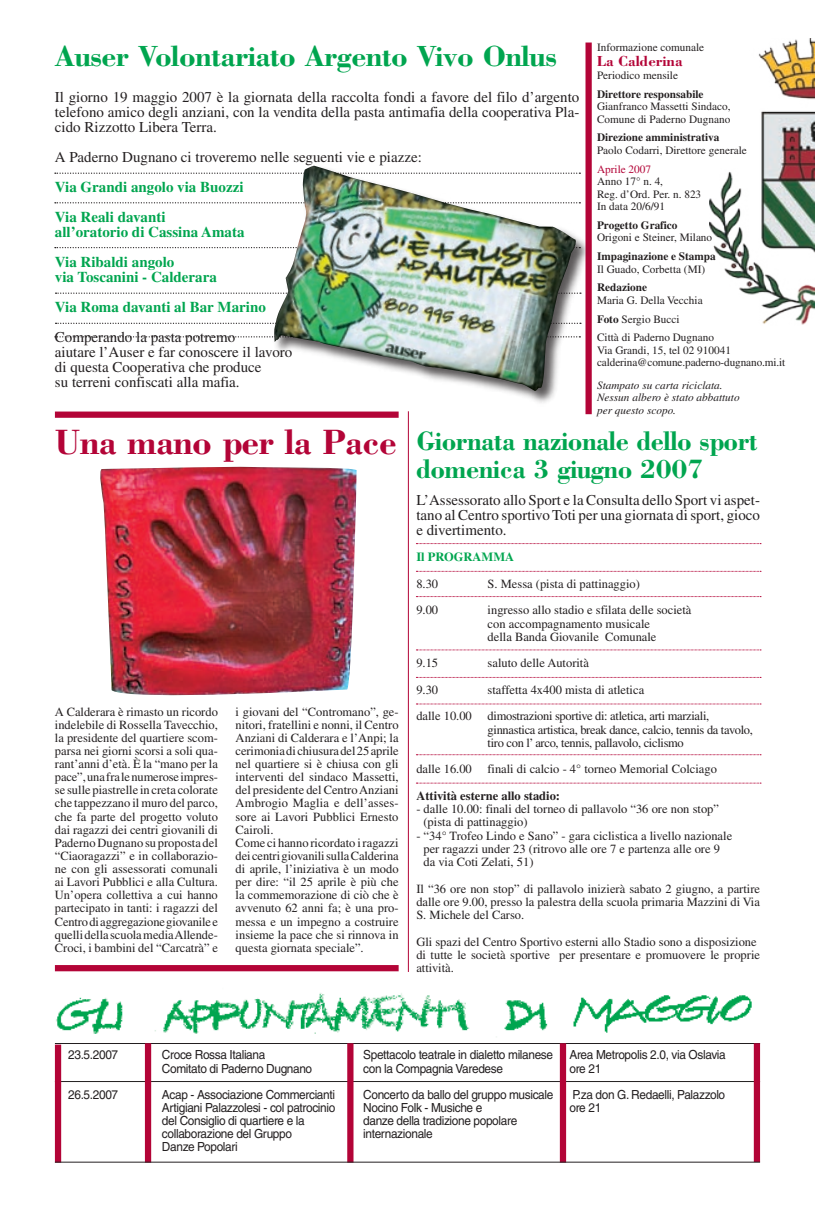
<style>
.page{position:relative;width:815px;height:1205px;background:#fff}
.page>*{position:absolute;margin:0;border:0;box-sizing:border-box;transform-origin:0 0}
.t1{font:700 36.25px "Bodoni";letter-spacing:-.02em;color:#b30437}
.t2{font:700 30px "Bodoni";letter-spacing:-.02em;color:#00a54f}
.t3{font:700 27.5px/27.5px "Bodoni";letter-spacing:-.02em;color:#00a54f;scale:.96 1}
.t4{font:15px/15px "Times";color:#231f20;text-align:justify}
.t5{font:700 15px/30px "Times";color:#00a54f}
.t6{font:700 15px "Bodoni";color:#b30437}
.t7{font:12.5px/13.1px "Times";color:#231f20}
.t8{font:12.5px "Helvetica";letter-spacing:-.03em;color:#231f20;scale:.95 1}
.t9{font:12.5px/13.2px "Times";letter-spacing:-.025em;color:#231f20}
.t10{font:700 12.5px "Times";color:#231f20}
.t11{font:700 12.5px "Times";color:#00a54f}
.t12{font:11.25px/12.5px "Times";color:#231f20}
.t13{font:700 11.25px "Times";color:#231f20}
.t14{font:italic 11.25px/12.5px "Times";color:#231f20}
.t15{font:11.25px "Times";color:#b30437}
.s1{font-weight:700}
</style>
<div class="page">
<img style="left:709px;top:38px;width:106px;height:287px">
<hr style="left:55px;top:1043px;width:705px;height:1px;background:#231f20">
<hr style="left:55px;top:1081px;width:705px;height:1px;background:#231f20">
<div style="left:55px;top:1044px;width:6px;height:118px;background:#b30437"></div>
<div style="left:754px;top:1043px;width:6px;height:119px;background:#b30437"></div>
<div style="left:145px;top:1043px;width:6px;height:119px;background:#b30437"></div>
<div style="left:347px;top:1043px;width:6px;height:119px;background:#b30437"></div>
<div style="left:560px;top:1043px;width:6px;height:119px;background:#b30437"></div>
<div style="left:585px;top:43px;width:7px;height:371px;background:#b30437"></div>
<img style="left:56px;top:993px;width:492px;height:44px">
<hr style="left:55px;top:1162px;width:705px;height:1px;background:#231f20">
<svg style="left:55px;top:202px;width:216px;height:1px"></svg>
<svg style="left:55px;top:173px;width:217px;height:1px"></svg>
<svg style="left:55px;top:247px;width:217px;height:1px"></svg>
<svg style="left:56px;top:292px;width:216px;height:2px"></svg>
<svg style="left:55px;top:336px;width:216px;height:1px"></svg>
<img style="left:100px;top:466px;width:257px;height:230px">
<div style="left:55px;top:411px;width:344px;height:7px;background:#b30437"></div>
<svg style="left:56px;top:323px;width:216px;height:1px"></svg>
<div style="left:272px;top:164px;width:320px;height:243px;background:#231f20;opacity:.75"></div>
<img style="left:274px;top:165px;width:303px;height:227px">
<img style="left:573px;top:995px;width:179px;height:38px">
<div style="left:55px;top:965px;width:344px;height:6px;background:#b30437"></div>
<hr style="left:408px;top:411px;width:1px;height:561px;background:#b30437">
<svg style="left:416px;top:571px;width:345px;height:1px"></svg>
<svg style="left:416px;top:543px;width:345px;height:1px"></svg>
<svg style="left:416px;top:596px;width:345px;height:1px"></svg>
<svg style="left:416px;top:649px;width:345px;height:1px"></svg>
<svg style="left:416px;top:677px;width:345px;height:1px"></svg>
<svg style="left:416px;top:704px;width:345px;height:1px"></svg>
<svg style="left:416px;top:754px;width:345px;height:1px"></svg>
<svg style="left:416px;top:783px;width:345px;height:1px"></svg>
<h2 class="t2" style="left:55px;top:38px;width:504px">Auser Volontariato Argento Vivo Onlus</h2>
<p class="t4" style="left:55px;top:89px;width:526px">Il giorno 19 maggio 2007 è la giornata della raccolta fondi a favore del filo d’argento telefono amico degli anziani, con la vendita della pasta antimafia della cooperativa Pla&shy;cido Rizzotto Libera Terra.</p>
<p class="t4" style="left:55px;top:149px;width:368px">A Paderno Dugnano ci troveremo nelle seguenti vie e piazze:</p>
<p class="t5" style="left:55px;top:172px;width:190px">Via Grandi angolo via Buozzi<br>Via Reali davanti</p>
<p class="t5" style="left:55px;top:217px;width:191px">all’oratorio di Cassina Amata<br>Via Ribaldi angolo</p>
<p class="t5" style="left:55px;top:262px;width:213px">via Toscanini - Calderara<br>Via Roma davanti al Bar Marino</p>
<p class="t4" style="left:55px;top:329px;width:239px;text-align:left">Comperando la pasta potremo<br>aiutare l’Auser e far conoscere il lavoro di questa Cooperativa che produce<br>su terreni confiscati alla mafia.</p>
<p class="t12" style="left:597px;top:41px;width:109px">Informazione comunale</p>
<p class="t6" style="left:597px;top:52px;width:87px">La Calderina</p>
<p class="t12" style="left:597px;top:69px;width:82px">Periodico mensile</p>
<p class="t13" style="left:597px;top:87px;width:108px">Direttore responsabile</p>
<p class="t12" style="left:597px;top:100px;width:135px">Gianfranco Massetti Sindaco,<br>Comune di Paderno Dugnano</p>
<p class="t13" style="left:597px;top:131px;width:124px">Direzione amministrativa</p>
<p class="t12" style="left:597px;top:144px;width:151px">Paolo Codarri, Direttore generale</p>
<p class="t15" style="left:597px;top:162px;width:56px">Aprile 2007</p>
<p class="t12" style="left:597px;top:175px;width:106px">Anno 17° n. 4,<br>Reg. d’Ord. Per. n. 823<br>In data 20/6/91</p>
<p class="t13" style="left:597px;top:218px;width:82px">Progetto Grafico</p>
<p class="t12" style="left:597px;top:231px;width:117px">Origoni e Steiner, Milano</p>
<p class="t13" style="left:597px;top:250px;width:120px">Impaginazione e Stampa</p>
<p class="t12" style="left:597px;top:262px;width:110px">Il Guado, Corbetta (MI)</p>
<p class="t13" style="left:597px;top:281px;width:51px">Redazione</p>
<p class="t12" style="left:597px;top:291px;width:119px;line-height:18.8px">Maria G. Della Vecchia<br><span class="s1">Foto</span> Sergio Bucci<br>Città di Paderno Dugnano</p>
<p class="t12" style="left:597px;top:344px;width:190px">Via Grandi, 15, tel 02 910041 calderina@comune.paderno-dugnano.mi.it</p>
<p class="t14" style="left:597px;top:379px;width:144px">Stampato su carta riciclata.<br>Nessun albero è stato abbattuto per questo scopo.</p>
<h1 class="t1" style="left:55px;top:419px;width:344px">Una mano per la Pace</h1>
<p class="t7" style="left:55px;top:705px;width:165px;text-align:justify">A Calderara è rimasto un ricordo indelebile di Rossella Tavecchio, la presidente del quartiere scom&shy;parsa nei giorni scorsi a soli qua&shy;rant’anni d’età. È la “mano per la pace”, una fra le numerose impres&shy;se sulle piastrelle in creta colorate che tappezzano il muro del parco, che fa parte del progetto voluto dai ragazzi dei centri giovanili di Paderno Dugnano su proposta del “Ciaoragazzi” e in collaborazio&shy;ne con gli assessorati comunali ai Lavori Pubblici e alla Cultura.<br>Un’opera collettiva a cui hanno partecipato in tanti: i ragazzi del Centro di aggregazione giovanile e quelli della scuola media Allende-Croci, i bambini del “Carcatrà” e</p>
<p class="t7" style="left:236px;top:705px;width:165px">i giovani del “Contromano”, ge&shy;nitori, fratellini e nonni, il Centro<br>Anziani di Calderara e l’Anpi; la cerimonia di chiusura del 25 aprile nel quartiere si è chiusa con gli interventi del sindaco Massetti, del presidente del Centro Anziani<br>Ambrogio Maglia e dell’asses&shy;sore ai Lavori Pubblici Ernesto<br>Cairoli.<br>Come ci hanno ricordato i ragazzi dei centri giovanili sulla Calderina di aprile, l’iniziativa è un modo per dire: “il 25 aprile è più che la commemorazione di ciò che è avvenuto 62 anni fa; è una pro&shy;messa e un impegno a costruire insieme la pace che si rinnova in questa giornata speciale”.</p>
<h3 class="t3" style="left:416px;top:427px;width:357px">Giornata nazionale dello sport domenica 3 giugno 2007</h3>
<p class="t4" style="left:416px;top:492px;width:345px">L’Assessorato allo Sport e la Consulta dello Sport vi aspet&shy;tano al Centro sportivo Toti per una giornata di sport, gioco e divertimento.</p>
<p class="t11" style="left:416px;top:549px;width:99px">Il PROGRAMMA</p>
<p class="t7" style="left:416px;top:577px;width:23px">8.30</p>
<p class="t7" style="left:488px;top:577px;width:154px">S. Messa (pista di pattinaggio)</p>
<p class="t7" style="left:416px;top:603px;width:23px">9.00</p>
<p class="t7" style="left:488px;top:603px;width:205px">ingresso allo stadio e sfilata delle società con accompagnamento musicale<br>della Banda Giovanile Comunale</p>
<p class="t7" style="left:416px;top:656px;width:23px">9.15</p>
<p class="t7" style="left:488px;top:656px;width:103px">saluto delle Autorità</p>
<p class="t7" style="left:416px;top:683px;width:23px">9.30</p>
<p class="t7" style="left:488px;top:683px;width:158px">staffetta 4x400 mista di atletica</p>
<p class="t7" style="left:416px;top:709px;width:57px">dalle 10.00</p>
<p class="t9" style="left:488px;top:709px;width:267px">dimostrazioni sportive di: atletica, arti marziali, ginnastica artistica, break dance, calcio, tennis da tavolo, tiro con l’ arco, tennis, pallavolo, ciclismo</p>
<p class="t7" style="left:416px;top:762px;width:57px">dalle 16.00</p>
<p class="t7" style="left:488px;top:762px;width:231px">finali di calcio - 4° torneo Memorial Colciago</p>
<p class="t10" style="left:416px;top:788px;width:145px">Attività esterne allo stadio:</p>
<p class="t7" style="left:423px;top:802px;width:297px;text-indent:-7px">- dalle 10.00: finali del torneo di pallavolo “36 ore non stop” (pista di pattinaggio)</p>
<p class="t7" style="left:423px;top:829px;width:310px;text-indent:-7px">- “34° Trofeo Lindo e Sano” - gara ciclistica a livello nazionale per ragazzi under 23 (ritrovo alle ore 7 e partenza alle ore 9 da via Coti Zelati, 51)</p>
<p class="t7" style="left:416px;top:882px;width:345px;text-align:justify">Il “36 ore non stop” di pallavolo inizierà sabato 2 giugno, a partire dalle ore 9.00, presso la palestra della scuola primaria Mazzini di Via S. Michele del Carso.</p>
<p class="t7" style="left:416px;top:935px;width:345px">Gli spazi del Centro Sportivo esterni allo Stadio sono a disposizione di tutte le società sportive per presentare e promuovere le proprie attività.</p>
<p class="t8" style="left:68px;top:1048px;width:54px">23.5.2007</p>
<p class="t8" style="left:162px;top:1048px;width:110px">Croce Rossa Italiana</p>
<p class="t8" style="left:363px;top:1048px;width:201px">Spettacolo teatrale in dialetto milanese</p>
<p class="t8" style="left:569px;top:1048px;width:166px">Area Metropolis 2.0, via Oslavia</p>
<p class="t8" style="left:162px;top:1061px;width:160px">Comitato di Paderno Dugnano</p>
<p class="t8" style="left:363px;top:1061px;width:149px">con la Compagnia Varedese</p>
<p class="t8" style="left:569px;top:1061px;width:35px">ore 21</p>
<p class="t8" style="left:68px;top:1087px;width:54px">26.5.2007</p>
<p class="t8" style="left:162px;top:1087px;width:184px">Acap - Associazione Commercianti</p>
<p class="t8" style="left:363px;top:1087px;width:202px">Concerto da ballo del gruppo musicale</p>
<p class="t8" style="left:572px;top:1087px;width:162px">P.za don G. Redaelli, Palazzolo</p>
<p class="t8" style="left:162px;top:1100px;width:184px">Artigiani Palazzolesi - col patrocinio</p>
<p class="t8" style="left:363px;top:1100px;width:127px">Nocino Folk - Musiche e</p>
<p class="t8" style="left:569px;top:1100px;width:35px">ore 21</p>
<p class="t8" style="left:162px;top:1113px;width:152px">del Consiglio di quartiere e la</p>
<p class="t8" style="left:363px;top:1113px;width:164px">danze della tradizione popolare</p>
<p class="t8" style="left:162px;top:1126px;width:138px">collaborazione del Gruppo</p>
<p class="t8" style="left:363px;top:1126px;width:75px">internazionale</p>
<p class="t8" style="left:162px;top:1139px;width:81px">Danze Popolari</p>
</div>
